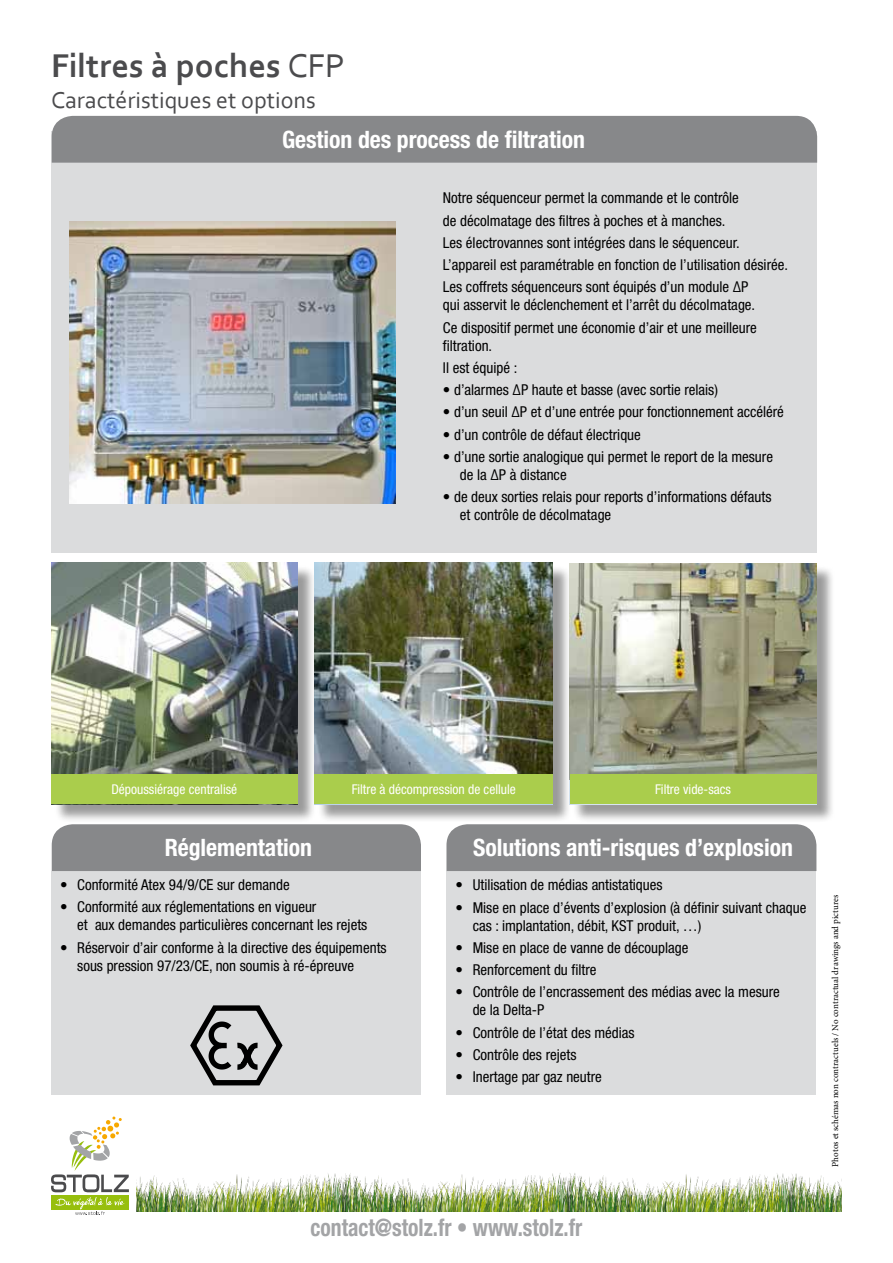
<style>
.page{position:relative;width:893px;height:1263px;background:#fff}
.page>*{position:absolute;margin:0;border:0;box-sizing:border-box;transform-origin:0 0}
.t1{font:700 34.5px "Corbel";color:#4b4b4d}
.t2{font:700 condensed 24px "Helvetica Neue LT Std";letter-spacing:-.005em;color:#fff}
.t3{font:700 condensed 24px "Helvetica Neue LT Std";color:#a3a4a6;scale:.9 1}
.t4{font:24px "Corbel";color:#4b4b4d}
.t5{font:condensed 15px/22.2px "Helvetica Neue LT Std";color:#000}
.t6{font:condensed 13.5px "Helvetica Neue LT Std";color:#fff}
.t7{font:9px "Minion Pro";color:#000}
.s1{font-weight:400}
</style>
<div class="page">
<svg style="left:51px;top:1116px;width:78px;height:99px"></svg>
<img style="left:136px;top:1173px;width:706px;height:39px">
<div style="left:317px;top:565px;width:254px;height:258px;background:#000;opacity:.4"></div>
<div style="left:572px;top:565px;width:263px;height:258px;background:#000;opacity:.4"></div>
<div style="left:52px;top:131px;width:765px;height:422px;background:#dbdcdd"></div>
<img style="left:70px;top:222px;width:325px;height:282px">
<div style="left:446px;top:871px;width:370px;height:223px;background:#dbdcdd"></div>
<div style="left:52px;top:871px;width:369px;height:223px;background:#dbdcdd"></div>
<div style="left:54px;top:565px;width:262px;height:258px;background:#000;opacity:.4"></div>
<img style="left:315px;top:563px;width:238px;height:211px">
<img style="left:570px;top:563px;width:246px;height:211px">
<img style="left:51px;top:563px;width:247px;height:211px">
<svg style="left:190px;top:1005px;width:93px;height:81px"></svg>
<div style="left:52px;top:116px;width:765px;height:47px;background:#87888a"></div>
<div style="left:51px;top:774px;width:247px;height:30px;background:#aacd4c"></div>
<div style="left:315px;top:774px;width:238px;height:30px;background:#aacd4c"></div>
<div style="left:570px;top:774px;width:246px;height:30px;background:#aacd4c"></div>
<div style="left:52px;top:824px;width:369px;height:47px;background:#87888a"></div>
<div style="left:446px;top:824px;width:370px;height:47px;background:#87888a"></div>
<h1 class="t1" style="left:51px;top:44px;width:295px">Filtres à poches <span class="s1">CFP</span></h1>
<h2 class="t4" style="left:51px;top:85px;width:266px">Caractéristiques et options</h2>
<h2 class="t2" style="left:282px;top:125px;width:304px">Gestion des process de filtration</h2>
<p class="t5" style="left:443px;top:187px;width:347px">Notre séquenceur permet la commande et le contrôle<br>de décolmatage des filtres à poches et à manches.<br>Les électrovannes sont intégrées dans le séquenceur.<br>L’appareil est paramétrable en fonction de l’utilisation désirée.<br>Les coffrets séquenceurs sont équipés d’un module ∆P</p>
<p class="t5" style="left:443px;top:294px;width:315px">qui asservit le déclenchement et l’arrêt du décolmatage.<br>Ce dispositif permet une économie d’air et une meilleure</p>
<p class="t5" style="left:443px;top:334px;width:76px">filtration.<br>Il est équipé :</p>
<p class="t5" style="left:443px;top:378px;width:277px">• d’alarmes ∆P haute et basse (avec sortie relais)</p>
<p class="t5" style="left:443px;top:401px;width:342px">• d’un seuil ∆P et d’une entrée pour fonctionnement accéléré</p>
<p class="t5" style="left:443px;top:423px;width:199px">• d’un contrôle de défaut électrique</p>
<p class="t5" style="left:460px;top:447px;width:315px;line-height:18px;text-indent:-17px">• d’une sortie analogique qui permet le report de la mesure de la ∆P à distance</p>
<p class="t5" style="left:460px;top:488px;width:313px;line-height:18px;text-indent:-17px">• de deux sorties relais pour reports d’informations défauts et contrôle de décolmatage</p>
<p class="t6" style="left:111px;top:781px;width:127px">Dépoussiérage centralisé</p>
<p class="t6" style="left:352px;top:781px;width:166px">Filtre à décompression de cellule</p>
<p class="t6" style="left:655px;top:781px;width:77px">Filtre vide-sacs</p>
<h2 class="t2" style="left:165px;top:833px;width:149px">Réglementation</h2>
<h2 class="t2" style="left:473px;top:833px;width:321px">Solutions anti-risques d’explosion</h2>
<p class="t5" style="left:456px;top:874px;width:208px">• Utilisation de médias antistatiques</p>
<p class="t5" style="left:473px;top:898px;width:335px;line-height:18px;text-indent:-17px">• Mise en place d’évents d’explosion (à définir suivant chaque cas : implantation, débit, KST produit, …)</p>
<p class="t5" style="left:456px;top:936px;width:234px">• Mise en place de vanne de découplage</p>
<p class="t5" style="left:456px;top:958px;width:142px">• Renforcement du filtre</p>
<p class="t5" style="left:473px;top:983px;width:309px;line-height:18px;text-indent:-17px">• Contrôle de l’encrassement des médias avec la mesure de la Delta-P</p>
<p class="t5" style="left:456px;top:1021px;width:180px">• Contrôle de l’état des médias</p>
<p class="t5" style="left:456px;top:1043px;width:122px">• Contrôle des rejets</p>
<p class="t5" style="left:456px;top:1065px;width:148px">• Inertage par gaz neutre</p>
<p class="t5" style="left:60px;top:874px;width:231px">• Conformité Atex 94/9/CE sur demande</p>
<p class="t5" style="left:77px;top:898px;width:292px;line-height:18px;text-indent:-17px">• Conformité aux réglementations en vigueur<br>et aux demandes particulières concernant les rejets</p>
<p class="t5" style="left:77px;top:938px;width:311px;line-height:18px;text-indent:-17px">• Réservoir d’air conforme à la directive des équipements sous pression 97/23/CE, non soumis à ré-épreuve</p>
<h2 class="t3" style="left:311px;top:1213px;width:304px">contact@stolz.fr • www.stolz.fr</h2>
<p class="t7" style="left:829px;top:1166px;width:273px;rotate:-90deg">Photos et schémas non contractuels / No contractual drawings and pictures</p>
</div>
